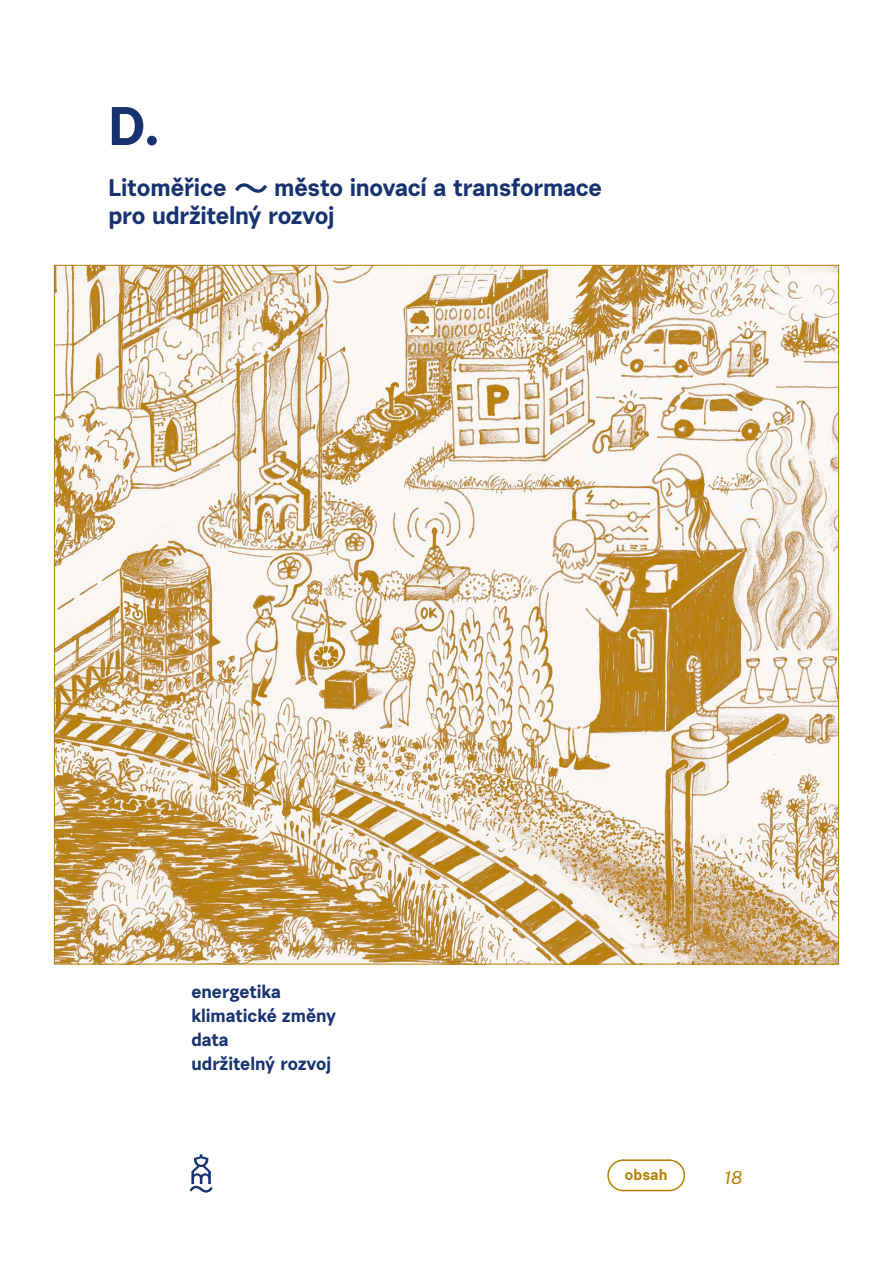
<style>
.page{position:relative;width:893px;height:1263px;background:#fff}
.page>*{position:absolute;margin:0;border:0;box-sizing:border-box;transform-origin:0 0}
.oblast-pismeno{font:700 54.15px "Urban Grotesk Re Bo";color:#173271}
.oblast-abcde-nadpis{font:700 24px/28.5px "Urban Grotesk Re Bo";letter-spacing:-.01em;color:#173271}
.podnadpis-urban{font:700 18px "Urban Grotesk Re Bo";color:#173271}
.t1{font:italic 18px "Public Sans";color:#b97f04}
.t2{font:700 15px "Urban Grotesk Re Bo";letter-spacing:.01em;color:#b97f04}
</style>
<div class="page">
<svg style="left:190px;top:1154px;width:23px;height:38px"></svg>
<svg style="left:607px;top:1159px;width:79px;height:33px"></svg>
<img style="left:56px;top:267px;width:781px;height:695px">
<svg style="left:235px;top:183px;width:32px;height:10px"></svg>
<p class="oblast-pismeno" style="left:108px;top:91px;width:53px">D.</p>
<p class="oblast-abcde-nadpis" style="left:108px;top:173px;width:120px">Litoměřice</p>
<p class="oblast-abcde-nadpis" style="left:108px;top:173px;width:495px;text-indent:166px">město inovací a transformace pro udržitelný rozvoj</p>
<p class="podnadpis-urban" style="left:191px;top:980px;width:91px">energetika</p>
<p class="podnadpis-urban" style="left:191px;top:1004px;width:146px">klimatické změny</p>
<p class="podnadpis-urban" style="left:191px;top:1028px;width:39px">data</p>
<p class="podnadpis-urban" style="left:191px;top:1052px;width:141px">udržitelný rozvoj</p>
<p class="t2" style="left:625px;top:1165px;width:44px">obsah</p>
<p class="t1" style="left:724px;top:1165px;width:20px">18</p>
</div>
